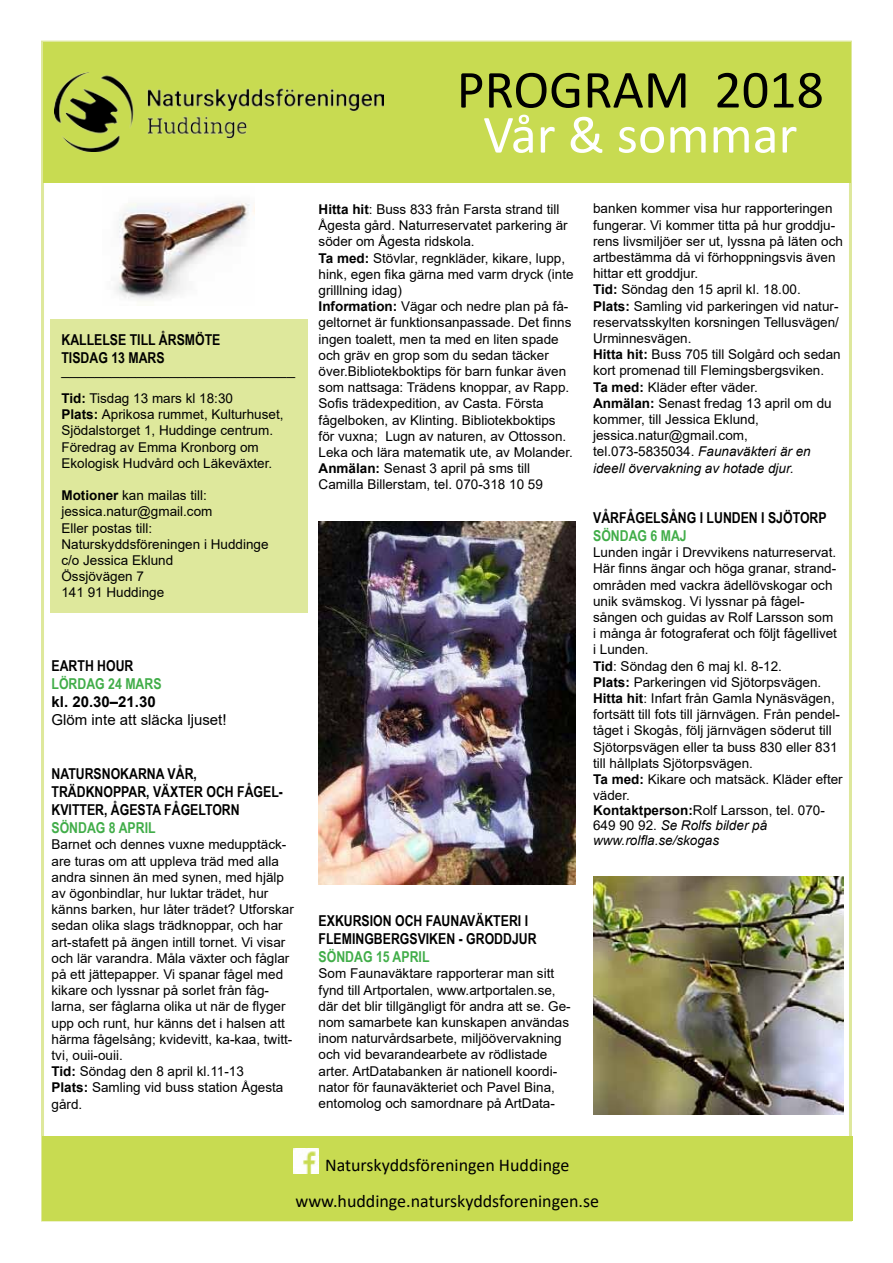
<style>
.page{position:relative;width:893px;height:1263px;background:#fff}
.page>*{position:absolute;margin:0;border:0;box-sizing:border-box;transform-origin:0 0}
.t1{font:54px "Calibri";color:#000}
.t2{font:54px "Calibri";color:#fff}
.t3{font:18px/36.6px "Calibri";color:#000;text-align:center}
.t4{font:700 15px/18px "Arial Narrow";color:#000}
.t5{font:15px "Arial";color:#000}
.t6{font:700 15px "Arial Narrow";color:#41ad49}
.t7{font:700 15px "Arial";color:#000}
.t8{font:13.5px/16.2px "Arial";color:#000}
.s1{font-weight:700}
.s2{font-style:italic}
</style>
<div class="page">
<div style="left:42px;top:1136px;width:811px;height:84px;background:#c8db51"></div>
<div style="left:43px;top:43px;width:808px;height:140px;background:#c8db51"></div>
<div style="left:50px;top:319px;width:258px;height:293px;background:#dee89c"></div>
<img style="left:54px;top:72px;width:330px;height:79px">
<img style="left:294px;top:1149px;width:24px;height:24px">
<img style="left:115px;top:202px;width:139px;height:98px">
<img style="left:319px;top:522px;width:256px;height:362px">
<img style="left:593px;top:876px;width:250px;height:238px">
<p class="t4" style="left:61px;top:330px;width:161px">KALLELSE TILL ÅRSMÖTE<br>TISDAG 13 MARS</p>
<p class="t5" style="left:61px;top:359px;width:235px">____________________________</p>
<p class="t8" style="left:61px;top:390px;width:224px"><span class="s1">Tid:</span> Tisdag 13 mars kl 18:30<br><span class="s1">Plats:</span> Aprikosa rummet, Kulturhuset, Sjödalstorget 1, Huddinge centrum.<br>Föredrag av Emma Kronborg om Ekologisk Hudvård och Läkeväxter.</p>
<p class="t8" style="left:61px;top:487px;width:209px"><span class="s1">Motioner</span> kan mailas till: jessica.natur@gmail.com<br>Eller postas till:<br>Naturskyddsföreningen i Huddinge c/o Jessica Eklund<br>Össjövägen 7<br>141 91 Huddinge</p>
<p class="t4" style="left:52px;top:656px;width:83px">EARTH HOUR</p>
<p class="t6" style="left:52px;top:672px;width:112px">LÖRDAG 24 MARS</p>
<p class="t7" style="left:52px;top:691px;width:106px">kl. 20.30–21.30</p>
<p class="t5" style="left:52px;top:709px;width:177px">Glöm inte att släcka ljuset!</p>
<p class="t4" style="left:52px;top:764px;width:233px">NATURSNOKARNA VÅR,<br>TRÄDKNOPPAR, VÄXTER OCH FÅGEL-<br>KVITTER, ÅGESTA FÅGELTORN</p>
<p class="t6" style="left:52px;top:816px;width:106px">SÖNDAG 8 APRIL</p>
<p class="t8" style="left:52px;top:836px;width:244px">Barnet och dennes vuxne medupptäck&shy;are turas om att uppleva träd med alla andra sinnen än med synen, med hjälp av ögonbindlar, hur luktar trädet, hur känns barken, hur låter trädet? Utforskar sedan olika slags trädknoppar, och har art-stafett på ängen intill tornet. Vi visar och lär varandra. Måla växter och fåglar på ett jättepapper. Vi spanar fågel med kikare och lyssnar på sorlet från fåg&shy;larna, ser fåglarna olika ut när de flyger upp och runt, hur känns det i halsen att härma fågelsång; kvidevitt, ka-kaa, twitt&shy;tvi, ouii-ouii.<br><span class="s1">Tid:</span> Söndag den 8 april kl.11-13<br><span class="s1">Plats:</span> Samling vid buss station Ågesta gård.</p>
<h1 class="t1" style="left:457px;top:52px;width:369px">PROGRAM 2018</h1>
<h1 class="t2" style="left:483px;top:97px;width:316px">Vår &amp; sommar</h1>
<p class="t8" style="left:319px;top:201px;width:257px"><span class="s1">Hitta hit</span>: Buss 833 från Farsta strand till Ågesta gård. Naturreservatet parkering är söder om Ågesta ridskola.<br><span class="s1">Ta med:</span> Stövlar, regnkläder, kikare, lupp, hink, egen fika gärna med varm dryck (inte grilllning idag)<br><span class="s1">Information:</span> Vägar och nedre plan på få&shy;geltornet är funktionsanpassade. Det finns ingen toalett, men ta med en liten spade och gräv en grop som du sedan täcker över.Bibliotekboktips för barn funkar även som nattsaga: Trädens knoppar, av Rapp.<br>Sofis trädexpedition, av Casta. Första fågelboken, av Klinting. Bibliotekboktips för vuxna; Lugn av naturen, av Ottosson.<br>Leka och lära matematik ute, av Molander.<br><span class="s1">Anmälan:</span> Senast 3 april på sms till Camilla Billerstam, tel. 070-318 10 59</p>
<p class="t8" style="left:593px;top:200px;width:251px">banken kommer visa hur rapporteringen fungerar. Vi kommer titta på hur groddju&shy;rens livsmiljöer ser ut, lyssna på läten och artbestämma då vi förhoppningsvis även hittar ett groddjur.<br><span class="s1">Tid:</span> Söndag den 15 april kl. 18.00.<br><span class="s1">Plats:</span> Samling vid parkeringen vid natur&shy;reservatsskylten korsningen Tellusvägen/ Urminnesvägen.<br><span class="s1">Hitta hit:</span> Buss 705 till Solgård och sedan kort promenad till Flemingsbergsviken.<br><span class="s1">Ta med:</span> Kläder efter väder.<br><span class="s1">Anmälan:</span> Senast fredag 13 april om du kommer, till Jessica Eklund, jessica.natur@gmail.com, tel.073-5835034. <span class="s2">Faunaväkteri är en ideell övervakning av hotade djur.</span></p>
<p class="t4" style="left:593px;top:508px;width:235px">VÅRFÅGELSÅNG I LUNDEN I SJÖTORP</p>
<p class="t6" style="left:593px;top:524px;width:95px">SÖNDAG 6 MAJ</p>
<p class="t8" style="left:593px;top:544px;width:251px">Lunden ingår i Drevvikens naturreservat.<br>Här finns ängar och höga granar, strand&shy;områden med vackra ädellövskogar och unik svämskog. Vi lyssnar på fågel&shy;sången och guidas av Rolf Larsson som<br>i många år fotograferat och följt fågellivet i Lunden.<br><span class="s1">Tid</span>: Söndag den 6 maj kl. 8-12.<br><span class="s1">Plats:</span> Parkeringen vid Sjötorpsvägen.<br><span class="s1">Hitta hit</span>: Infart från Gamla Nynäsvägen, fortsätt till fots till järnvägen. Från pendel&shy;tåget i Skogås, följ järnvägen söderut till Sjötorpsvägen eller ta buss 830 eller 831 till hållplats Sjötorpsvägen.<br><span class="s1">Ta med:</span> Kikare och matsäck. Kläder efter väder.<br><span class="s1">Kontaktperson:</span>Rolf Larsson, tel. 070- 649 90 92. <span class="s2">Se Rolfs bilder på www.rolfla.se/skogas</span></p>
<p class="t4" style="left:319px;top:911px;width:219px">EXKURSION OCH FAUNAVÄKTERI I<br>FLEMINGBERGSVIKEN - GRODDJUR</p>
<p class="t6" style="left:319px;top:946px;width:112px">SÖNDAG 15 APRIL</p>
<p class="t8" style="left:319px;top:965px;width:254px">Som Faunaväktare rapporterar man sitt fynd till Artportalen, www.artportalen.se, där det blir tillgängligt för andra att se. Ge&shy;nom samarbete kan kunskapen användas inom naturvårdsarbete, miljöövervakning och vid bevarandearbete av rödlistade arter. ArtDatabanken är nationell koordi&shy;nator för faunaväkteriet och Pavel Bina, entomolog och samordnare på ArtData-</p>
<h2 class="t3" style="left:295px;top:1146px;width:305px">Naturskyddsföreningen Huddinge www.huddinge.naturskyddsforeningen.se</h2>
</div>
